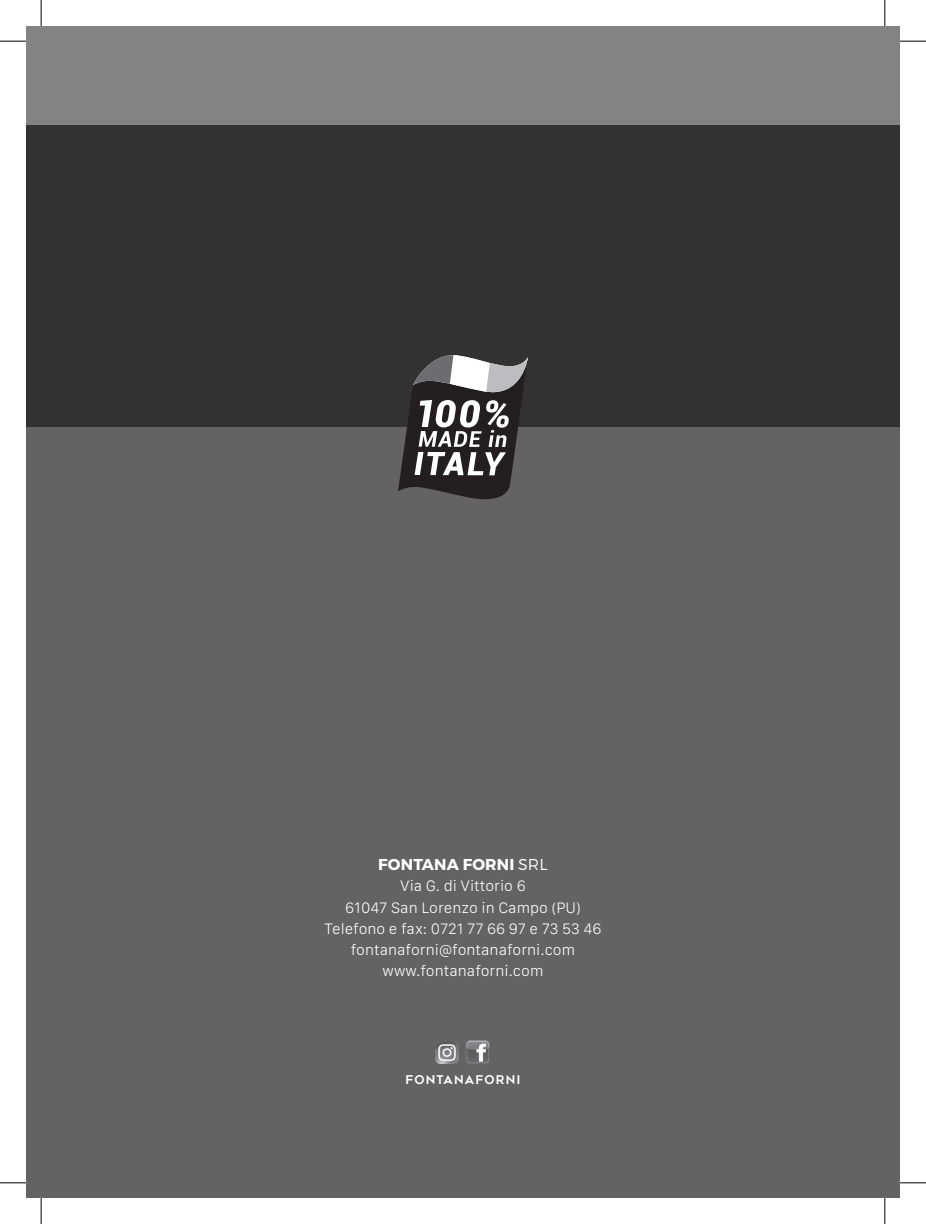
<style>
.page{position:relative;width:926px;height:1224px;background:#fff}
.page>*{position:absolute;margin:0;border:0;box-sizing:border-box;transform-origin:0 0}
.t1{font:300 15.75px/21px "San Francisco Text";color:#fff;text-align:center}
.t2{font:700 15.75px "Montserrat";letter-spacing:.01em;color:#fff}
.t3{font:12.08px "Geometos";letter-spacing:.1em;color:#fff}
.s1{font-weight:300}
</style>
<div class="page">
<div style="left:26px;top:26px;width:873px;height:1171px;background:#656263"></div>
<div style="left:26px;top:26px;width:873px;height:401px;background:#343132"></div>
<div style="left:26px;top:26px;width:873px;height:99px;background:#848283"></div>
<svg style="left:398px;top:355px;width:130px;height:145px"></svg>
<img style="left:466px;top:1040px;width:24px;height:24px">
<img style="left:436px;top:1041px;width:22px;height:22px">
<svg style="left:0;top:41px;width:26px;height:1px"></svg>
<svg style="left:899px;top:41px;width:27px;height:1px"></svg>
<svg style="left:0;top:1182px;width:26px;height:1px"></svg>
<svg style="left:899px;top:1182px;width:27px;height:1px"></svg>
<svg style="left:41px;top:0;width:1px;height:26px"></svg>
<svg style="left:41px;top:1197px;width:1px;height:26px"></svg>
<svg style="left:884px;top:0;width:1px;height:26px"></svg>
<svg style="left:884px;top:1197px;width:1px;height:26px"></svg>
<p class="t2" style="left:378px;top:855px;width:171px">FONTANA FORNI <span class="s1">SRL</span></p>
<p class="t1" style="left:324px;top:875px;width:278px">Via G. di Vittorio 6<br>61047 San Lorenzo in Campo (PU)<br>Telefono e fax: 0721 77 66 97 e 73 53 46 fontanaforni@fontanaforni.com www.fontanaforni.com</p>
<p class="t3" style="left:405px;top:1072px;width:117px">FONTANAFORNI</p>
</div>
